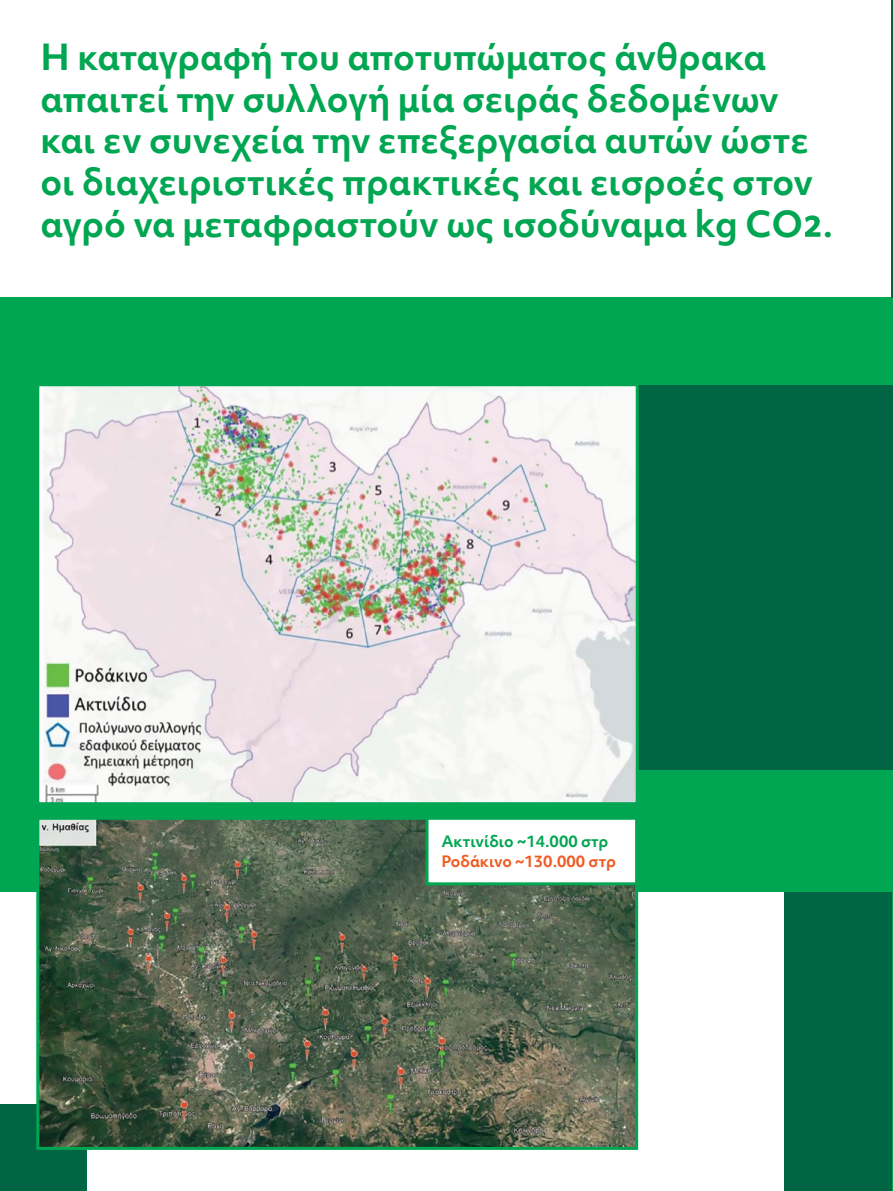
<style>
.page{position:relative;width:893px;height:1191px;background:#fff}
.page>*{position:absolute;margin:0;border:0;box-sizing:border-box;transform-origin:0 0}
.t1{font:700 34.5px/41.5px "Objektiv Mk 1";color:#00a651}
.t2{font:700 15.15px "Objektiv Mk 1";color:#00a651}
.t3{font:700 15.15px "Objektiv Mk 1";color:#f15a22}
.s1{font-size:51px}
</style>
<div class="page">
<div style="left:785px;top:796px;width:108px;height:395px;background:#006543"></div>
<div style="left:0;top:1104px;width:87px;height:87px;background:#006543"></div>
<div style="left:0;top:297px;width:893px;height:594px;background:#00a651"></div>
<hr style="left:892px;top:0;width:1px;height:1191px;background:#00a651">
<img style="left:40px;top:820px;width:594px;height:325px">
<div style="left:36px;top:816px;width:602px;height:333px;border:3px solid #00a651"></div>
<div style="left:427px;top:818px;width:210px;height:66px;background:#fff"></div>
<div style="left:425px;top:816px;width:213px;height:69px;border:3px solid #00a651"></div>
<div style="left:40px;top:385px;width:853px;height:385px;background:#006543"></div>
<img style="left:40px;top:387px;width:595px;height:414px">
<div style="left:36px;top:383px;width:603px;height:422px;border:3px solid #00a651"></div>
<hr style="left:891px;top:0;width:2px;height:297px;background:#006543">
<p class="t1" style="left:40px;top:36px;width:794px">Η καταγραφή του αποτυπώματος άνθρακα απαιτεί την συλλογή μία σειράς δεδομένων και εν συνεχεία την επεξεργασία αυτών ώστε οι διαχειριστικές πρακτικές και εισροές στον αγρό να μεταφραστούν ως ισοδύναμα kg CO<span class="s1">2</span>.</p>
<p class="t2" style="left:441px;top:830px;width:169px">Ακτινίδιο ~14.000 στρ</p>
<p class="t3" style="left:441px;top:851px;width:176px">Ροδάκινο ~130.000 στρ</p>
</div>
